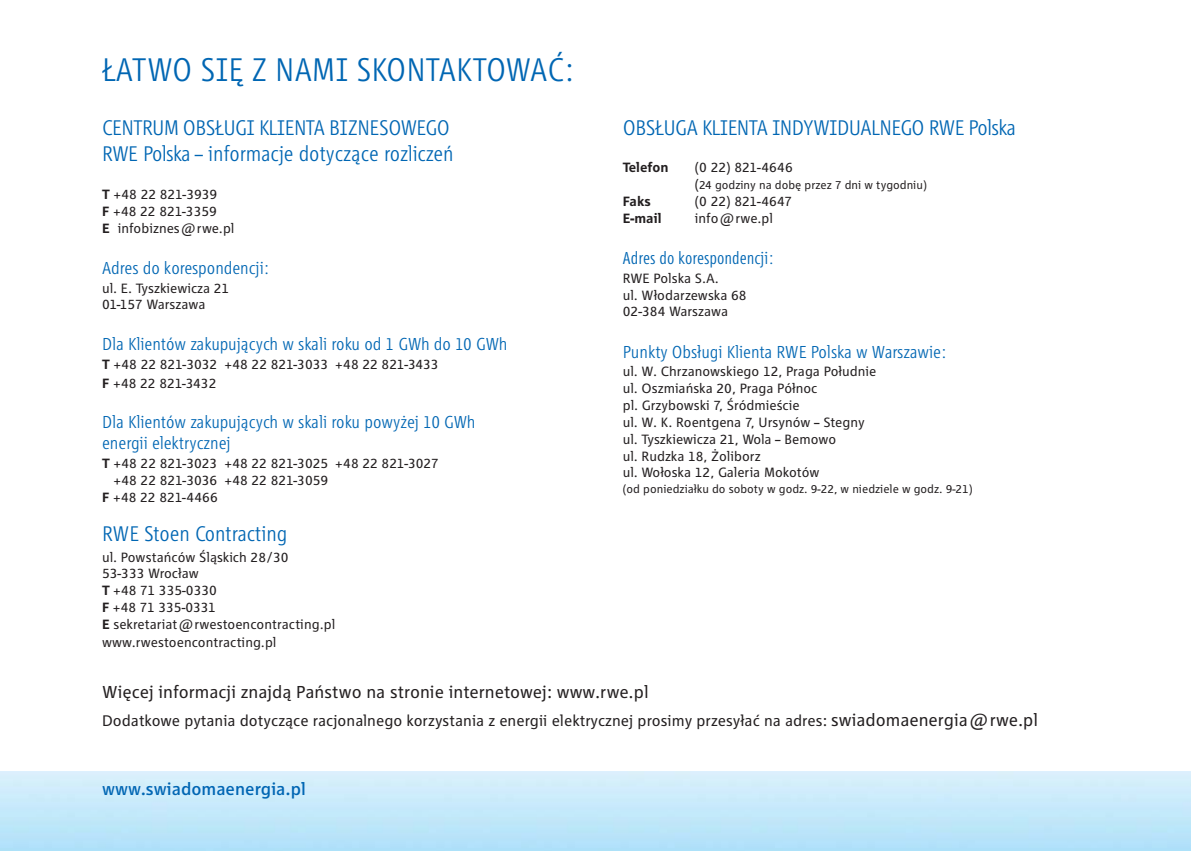
<style>
.page{position:relative;width:1191px;height:851px;background:#fff}
.page>*{position:absolute;margin:0;border:0;box-sizing:border-box;transform-origin:0 0}
.t1{font:34px "RWE Corp CEOP Light Condens";color:#0066b3}
.t2{font:22px/26.4px "RWE Corp CEOP Light Condens";letter-spacing:-.025em;color:#0066b3}
.t3{font:22px "RWE Corp CEOP Light Condens";letter-spacing:-.005em;color:#0066b3}
.t4{font:18px/21.6px "RWE Corp CEOP Light Condens";color:#0066b3}
.t5{font:18px "RWE Corp CEOP";color:#231f20}
.t6{font:18px "RWE Corp CEOP Light X Condens";color:#0066b3}
.t7{font:500 18px "RWE Corp CEOP";color:#0066b3}
.t8{font:16px "RWE Corp CEOP";color:#231f20}
.t9{font:14px/16.8px "RWE Corp CEOP";color:#231f20}
.t10{font:700 14px "RWE Corp CEOP";color:#231f20}
.t11{font:12px "RWE Corp CEOP";color:#231f20}
.s1{font-weight:700}
.s2{font-size:18px}
.s3{font-size:14px}
</style>
<div class="page">
<h1 class="t1" style="left:102px;top:57px;width:473px">ŁATWO SIĘ Z NAMI SKONTAKTOWAĆ:</h1>
<h2 class="t2" style="left:102px;top:116px;width:353px">CENTRUM OBSŁUGI KLIENTA BIZNESOWEGO<br>RWE Polska – informacje dotyczące rozliczeń</h2>
<p class="t9" style="left:102px;top:187px;width:134px"><span class="s1">T</span> +48 22 821-3939<br><span class="s1">F</span> +48 22 821-3359<br><span class="s1">E</span> infobiznes@rwe.pl</p>
<p class="t4" style="left:102px;top:258px;width:168px">Adres do korespondencji:</p>
<p class="t9" style="left:102px;top:280px;width:129px">ul. E. Tyszkiewicza 21<br>01-157 Warszawa</p>
<p class="t4" style="left:102px;top:334px;width:407px">Dla Klientów zakupujących w skali roku od 1 GWh do 10 GWh</p>
<p class="t9" style="left:102px;top:356px;width:338px;line-height:18.2px"><span class="s1">T</span> +48 22 821-3032 +48 22 821-3033 +48 22 821-3433<br><span class="s1">F</span> +48 22 821-3432</p>
<p class="t4" style="left:102px;top:412px;width:375px">Dla Klientów zakupujących w skali roku powyżej 10 GWh energii elektrycznej</p>
<p class="t9" style="left:102px;top:456px;width:338px"><span class="s1">T</span> +48 22 821-3023 +48 22 821-3025 +48 22 821-3027</p>
<p class="t9" style="left:114px;top:472px;width:216px">+48 22 821-3036 +48 22 821-3059</p>
<p class="t9" style="left:102px;top:489px;width:117px"><span class="s1">F</span> +48 22 821-4466</p>
<h2 class="t3" style="left:102px;top:525px;width:187px">RWE Stoen Contracting</h2>
<p class="t9" style="left:102px;top:549px;width:235px">ul. Powstańców Śląskich 28/30<br>53-333 Wrocław<br><span class="s1">T</span> +48 71 335-0330<br><span class="s1">F</span> +48 71 335-0331<br><span class="s1">E</span> sekretariat@rwestoencontracting.pl</p>
<p class="t9" style="left:102px;top:635px;width:176px">www.rwestoencontracting.pl</p>
<p class="t5" style="left:102px;top:685px;width:548px">Więcej informacji znajdą Państwo na stronie internetowej: www.rwe.pl</p>
<p class="t8" style="left:102px;top:714px;width:937px">Dodatkowe pytania dotyczące racjonalnego korzystania z energii elektrycznej prosimy przesyłać na adres: <span class="s2">swiadomaenergia@rwe.pl</span></p>
<h2 class="t2" style="left:623px;top:116px;width:395px">OBSŁUGA KLIENTA INDYWIDUALNEGO RWE Polska</h2>
<p class="t10" style="left:623px;top:162px;width:47px">Telefon</p>
<p class="t9" style="left:695px;top:160px;width:99px">(0 22) 821-4646</p>
<p class="t11" style="left:695px;top:180px;width:233px"><span class="s3">(</span>24 godziny na dobę przez 7 dni w tygodniu)</p>
<p class="t10" style="left:623px;top:196px;width:29px">Faks</p>
<p class="t9" style="left:695px;top:194px;width:99px">(0 22) 821-4647</p>
<p class="t10" style="left:623px;top:213px;width:40px">E-mail</p>
<p class="t9" style="left:695px;top:211px;width:80px">info@rwe.pl</p>
<p class="t6" style="left:623px;top:247px;width:152px">Adres do korespondencji:</p>
<p class="t9" style="left:623px;top:271px;width:125px">RWE Polska S.A.<br>ul. Włodarzewska 68<br>02-384 Warszawa</p>
<p class="t4" style="left:623px;top:342px;width:325px">Punkty Obsługi Klienta RWE Polska w Warszawie:</p>
<p class="t9" style="left:623px;top:364px;width:255px">ul. W. Chrzanowskiego 12, Praga Południe ul. Oszmiańska 20, Praga Północ<br>pl. Grzybowski 7, Śródmieście<br>ul. W. K. Roentgena 7, Ursynów – Stegny ul. Tyszkiewicza 21, Wola – Bemowo<br>ul. Rudzka 18, Żoliborz<br>ul. Wołoska 12, Galeria Mokotów</p>
<p class="t11" style="left:623px;top:484px;width:351px">(od poniedziałku do soboty w godz. 9-22, w niedziele w godz. 9-21)</p>
<p class="t7" style="left:102px;top:782px;width:205px">www.swiadomaenergia.pl</p>
</div>
